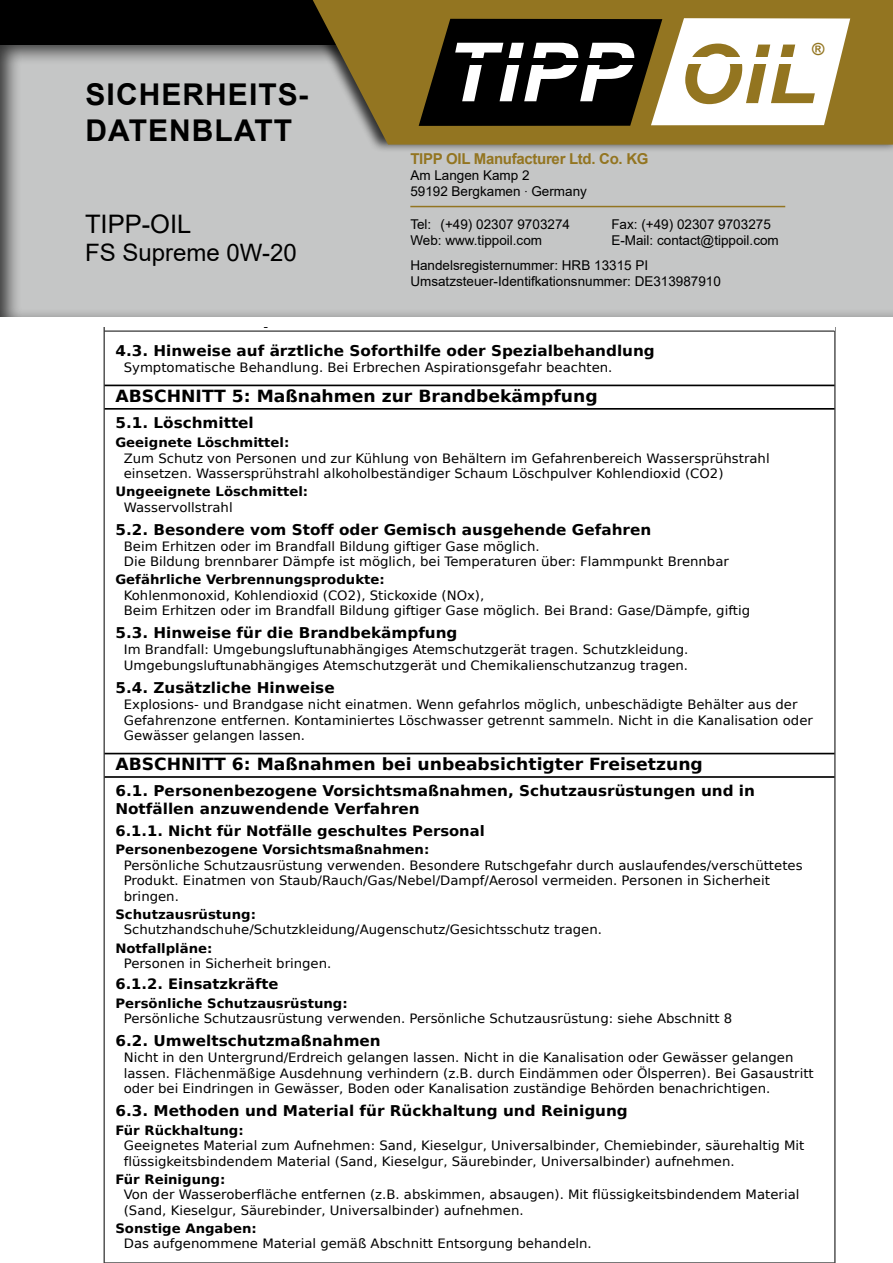
<style>
.page{position:relative;width:893px;height:1263px;background:#fff}
.page>*{position:absolute;margin:0;border:0;box-sizing:border-box;transform-origin:0 0}
.t1{font:italic 700 81.75px "Arial";letter-spacing:.015em;color:#fff}
.t2{font:700 30px/36px "Arial";letter-spacing:.035em;color:#000}
.t3{font:25.5px "Arial";color:#000}
.t4{font:24px "Arial";color:#000}
.t5{font:700 16.65px "DejaVu Sans";color:#000}
.t6{font:700 16.65px "Arial";color:#937520}
.t7{font:700 15px "Arial";letter-spacing:-.02em;color:#937521}
.t8{font:700 14.85px/17.9px "DejaVu Sans";color:#000}
.t9{font:700 14.4px "DejaVu Sans";color:#000}
.t10{font:13.5px/16.2px "Arial";color:#000}
.t11{font:12.9px/15.5px "DejaVu Sans";color:#000}
.t12{font:700 12.9px/15.5px "DejaVu Sans";color:#000}
.t13{font:700 11.4px/13.8px "DejaVu Sans";color:#000}
.s1{font-weight:400}
.s2{color:#937520}
.s3{font-family:"Helvetica Neue LT Std";font-weight:100;font-stretch:condensed}
.s4{font-weight:700}
</style>
<div class="page">
<div style="left:0;top:43px;width:893px;height:276px;background:#000;opacity:.75"></div>
<div style="left:0;top:0;width:893px;height:45px;background:#000"></div>
<div style="left:292px;top:0;width:601px;height:153px;background:#000;opacity:.75"></div>
<svg style="left:308px;top:0;width:585px;height:145px;background:#937a34"></svg>
<svg style="left:419px;top:18px;width:431px;height:108px"></svg>
<div style="left:445px;top:43px;width:184px;height:76px;background:#000"></div>
<div style="left:469px;top:58px;width:170px;height:6px;background:#000"></div>
<div style="left:685px;top:58px;width:109px;height:6px;background:#fff"></div>
<hr style="left:410px;top:206px;width:375px;height:1px;background:#937521">
<hr style="left:834px;top:327px;width:1px;height:936px;background:#000">
<hr style="left:104px;top:327px;width:1px;height:936px;background:#000">
<svg style="left:105px;top:330px;width:729px;height:1px"></svg>
<hr style="left:105px;top:331px;width:729px;height:1px;background:#000">
<hr style="left:105px;top:1262px;width:729px;height:1px;background:#000">
<hr style="left:105px;top:385px;width:729px;height:1px;background:#000">
<hr style="left:105px;top:408px;width:729px;height:2px;background:#000">
<hr style="left:105px;top:753px;width:729px;height:1px;background:#000">
<hr style="left:105px;top:776px;width:729px;height:2px;background:#000">
<h2 class="t2" style="left:86px;top:77px;width:224px">SICHERHEITS-<br>DATENBLATT</h2>
<p class="t3" style="left:85px;top:206px;width:108px">TIPP-OIL</p>
<p class="t4" style="left:85px;top:236px;width:213px">FS Supreme 0W-20</p>
<p class="t13" style="left:115px;top:239px;width:209px">Bearbeitungsdatum: <span class="s1">01.03.2021<br></span>Druckdatum: <span class="s1">01.03.2021</span></p>
<h1 class="t1" style="left:445px;top:18px;width:373px">TIPP <span class="s2">OIL</span></h1>
<p class="t6" style="left:812px;top:38px;width:14px">®</p>
<p class="t7" style="left:410px;top:148px;width:240px">TIPP OIL Manufacturer Ltd. Co. KG</p>
<p class="t10" style="left:410px;top:167px;width:178px">Am Langen Kamp 2<br>59192 Bergkamen <span class="s3">·</span> Germany</p>
<p class="t10" style="left:410px;top:216px;width:161px">Tel: (+49) 02307 9703274</p>
<p class="t10" style="left:611px;top:216px;width:161px">Fax: (+49) 02307 9703275</p>
<p class="t10" style="left:410px;top:232px;width:133px">Web: www.tippoil.com</p>
<p class="t10" style="left:410px;top:228px;width:370px;line-height:25.2px;text-indent:201px">E-Mail: contact@tippoil.com<br>Handelsregisternummer: HRB 13315 PI</p>
<p class="t10" style="left:410px;top:273px;width:312px">Umsatzsteuer-Identifkationsnummer: DE313987910</p>
<p class="t8" style="left:115px;top:341px;width:541px">4.3. Hinweise auf ärztliche Soforthilfe oder Spezialbehandlung</p>
<p class="t11" style="left:124px;top:359px;width:490px">Symptomatische Behandlung. Bei Erbrechen Aspirationsgefahr beachten.</p>
<p class="t5" style="left:115px;top:383px;width:484px">ABSCHNITT 5: Maßnahmen zur Brandbekämpfung</p>
<p class="t8" style="left:115px;top:414px;width:140px">5.1. Löschmittel</p>
<p class="t11" style="left:124px;top:434px;width:647px;text-indent:-8px"><span class="s4">Geeignete Löschmittel:<br></span>Zum Schutz von Personen und zur Kühlung von Behältern im Gefahrenbereich Wassersprühstrahl einsetzen. Wassersprühstrahl alkoholbeständiger Schaum Löschpulver Kohlendioxid (CO2)</p>
<p class="t12" style="left:124px;top:483px;width:186px;text-indent:-8px">Ungeeignete Löschmittel:<br><span class="s1">Wasservollstrahl</span></p>
<p class="t8" style="left:115px;top:520px;width:537px">5.2. Besondere vom Stoff oder Gemisch ausgehende Gefahren</p>
<p class="t11" style="left:124px;top:538px;width:607px">Beim Erhitzen oder im Brandfall Bildung giftiger Gase möglich.<br>Die Bildung brennbarer Dämpfe ist möglich, bei Temperaturen über: Flammpunkt Brennbar</p>
<p class="t11" style="left:124px;top:572px;width:628px;text-indent:-8px"><span class="s4">Gefährliche Verbrennungsprodukte:<br></span>Kohlenmonoxid, Kohlendioxid (CO2), Stickoxide (NOx),<br>Beim Erhitzen oder im Brandfall Bildung giftiger Gase möglich. Bei Brand: Gase/Dämpfe, giftig</p>
<p class="t8" style="left:115px;top:624px;width:344px">5.3. Hinweise für die Brandbekämpfung</p>
<p class="t11" style="left:124px;top:642px;width:566px">Im Brandfall: Umgebungsluftunabhängiges Atemschutzgerät tragen. Schutzkleidung.<br>Umgebungsluftunabhängiges Atemschutzgerät und Chemikalienschutzanzug tragen.</p>
<p class="t8" style="left:115px;top:678px;width:221px">5.4. Zusätzliche Hinweise</p>
<p class="t11" style="left:124px;top:696px;width:691px">Explosions- und Brandgase nicht einatmen. Wenn gefahrlos möglich, unbeschädigte Behälter aus der<br>Gefahrenzone entfernen. Kontaminiertes Löschwasser getrennt sammeln. Nicht in die Kanalisation oder<br>Gewässer gelangen lassen.</p>
<p class="t5" style="left:115px;top:751px;width:589px">ABSCHNITT 6: Maßnahmen bei unbeabsichtigter Freisetzung</p>
<p class="t8" style="left:115px;top:782px;width:641px">6.1. Personenbezogene Vorsichtsmaßnahmen, Schutzausrüstungen und in<br>Notfällen anzuwendende Verfahren</p>
<p class="t9" style="left:115px;top:819px;width:371px">6.1.1. Nicht für Notfälle geschultes Personal</p>
<p class="t11" style="left:124px;top:842px;width:680px;text-indent:-8px"><span class="s4">Personenbezogene Vorsichtsmaßnahmen:<br></span>Persönliche Schutzausrüstung verwenden. Besondere Rutschgefahr durch auslaufendes/verschüttetes Produkt. Einatmen von Staub/Rauch/Gas/Nebel/Dampf/Aerosol vermeiden. Personen in Sicherheit bringen.</p>
<p class="t11" style="left:124px;top:906px;width:480px;text-indent:-8px"><span class="s4">Schutzausrüstung:<br></span>Schutzhandschuhe/Schutzkleidung/Augenschutz/Gesichtsschutz tragen.</p>
<p class="t11" style="left:124px;top:940px;width:209px;text-indent:-8px"><span class="s4">Notfallpläne:<br></span>Personen in Sicherheit bringen.</p>
<p class="t9" style="left:115px;top:972px;width:165px">6.1.2. Einsatzkräfte</p>
<p class="t11" style="left:124px;top:995px;width:610px;text-indent:-8px"><span class="s4">Persönliche Schutzausrüstung:<br></span>Persönliche Schutzausrüstung verwenden. Persönliche Schutzausrüstung: siehe Abschnitt 8</p>
<p class="t8" style="left:115px;top:1031px;width:267px">6.2. Umweltschutzmaßnahmen</p>
<p class="t11" style="left:124px;top:1049px;width:691px">Nicht in den Untergrund/Erdreich gelangen lassen. Nicht in die Kanalisation oder Gewässer gelangen lassen. Flächenmäßige Ausdehnung verhindern (z.B. durch Eindämmen oder Ölsperren). Bei Gasaustritt oder bei Eindringen in Gewässer, Boden oder Kanalisation zuständige Behörden benachrichtigen.</p>
<p class="t8" style="left:115px;top:1101px;width:514px">6.3. Methoden und Material für Rückhaltung und Reinigung</p>
<p class="t11" style="left:124px;top:1122px;width:682px;text-indent:-8px"><span class="s4">Für Rückhaltung:<br></span>Geeignetes Material zum Aufnehmen: Sand, Kieselgur, Universalbinder, Chemiebinder, säurehaltig Mit flüssigkeitsbindendem Material (Sand, Kieselgur, Säurebinder, Universalbinder) aufnehmen.</p>
<p class="t11" style="left:124px;top:1171px;width:677px;text-indent:-8px"><span class="s4">Für Reinigung:<br></span>Von der Wasseroberfläche entfernen (z.B. abskimmen, absaugen). Mit flüssigkeitsbindendem Material (Sand, Kieselgur, Säurebinder, Universalbinder) aufnehmen.</p>
<p class="t11" style="left:124px;top:1220px;width:469px;text-indent:-8px"><span class="s4">Sonstige Angaben:<br></span>Das aufgenommene Material gemäß Abschnitt Entsorgung behandeln.</p>
</div>
